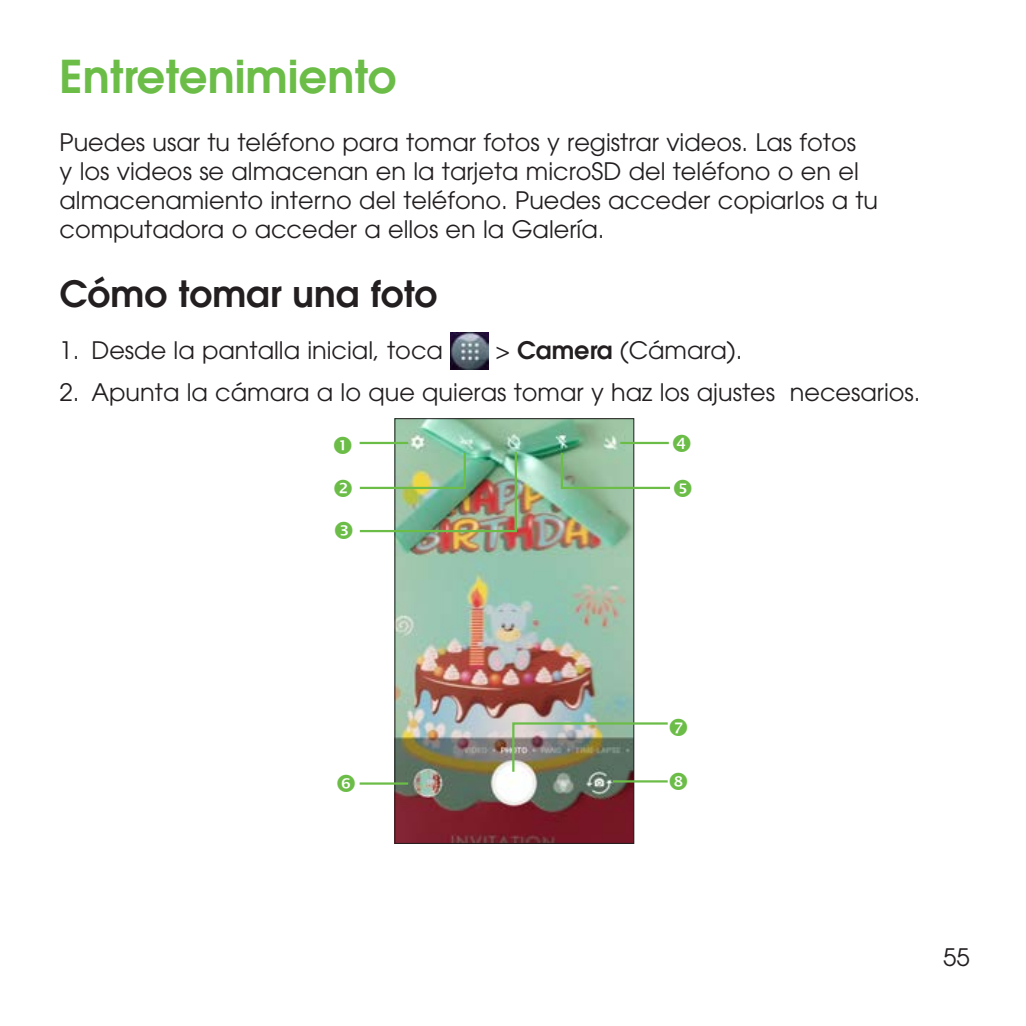
<style>
.page{position:relative;width:1026px;height:1026px;background:#fff}
.page>*{position:absolute;margin:0;border:0;box-sizing:border-box;transform-origin:0 0}
.Heading_0{font:600 45px "ITC Avant Garde Std";color:#6bbd48}
.Heading_1{font:600 36px "ITC Avant Garde Std";color:#231f20}
.Body{font:24px/28.8px "ITC Avant Garde Std";color:#231f20}
.s1{font-weight:600}
</style>
<div class="page">
<img style="left:450px;top:333px;width:38px;height:37px">
<img style="left:397px;top:420px;width:235px;height:422px">
<div style="left:395px;top:418px;width:239px;height:426px;border:1px solid #231f20"></div>
<hr style="left:360px;top:442px;width:48px;height:2px;background:#6bbd48">
<hr style="left:360px;top:782px;width:48px;height:3px;background:#6bbd48">
<img style="left:359px;top:450px;width:159px;height:83px">
<svg style="left:560px;top:434px;width:110px;height:63px"></svg>
<img style="left:511px;top:718px;width:157px;height:72px">
<p class="Heading_0" style="left:60px;top:47px;width:339px">Entretenimiento</p>
<p class="Body" style="left:60px;top:128px;width:820px">Puedes usar tu teléfono para tomar fotos y registrar videos. Las fotos<br>y los videos se almacenan en la tarjeta microSD del teléfono o en el almacenamiento interno del teléfono. Puedes acceder copiarlos a tu computadora o acceder a ellos en la Galería.</p>
<p class="Heading_1" style="left:60px;top:270px;width:380px">Cómo tomar una foto</p>
<p class="Body" style="left:60px;top:336px;width:385px">1. Desde la pantalla inicial, toca</p>
<p class="Body" style="left:495px;top:336px;width:249px">&gt; <span class="s1">Camera</span> (Cámara).</p>
<p class="Body" style="left:60px;top:377px;width:863px">2. Apunta la cámara a lo que quieras tomar y haz los ajustes necesarios.</p>
<p class="Body" style="left:943px;top:943px;width:28px">55</p>
</div>
